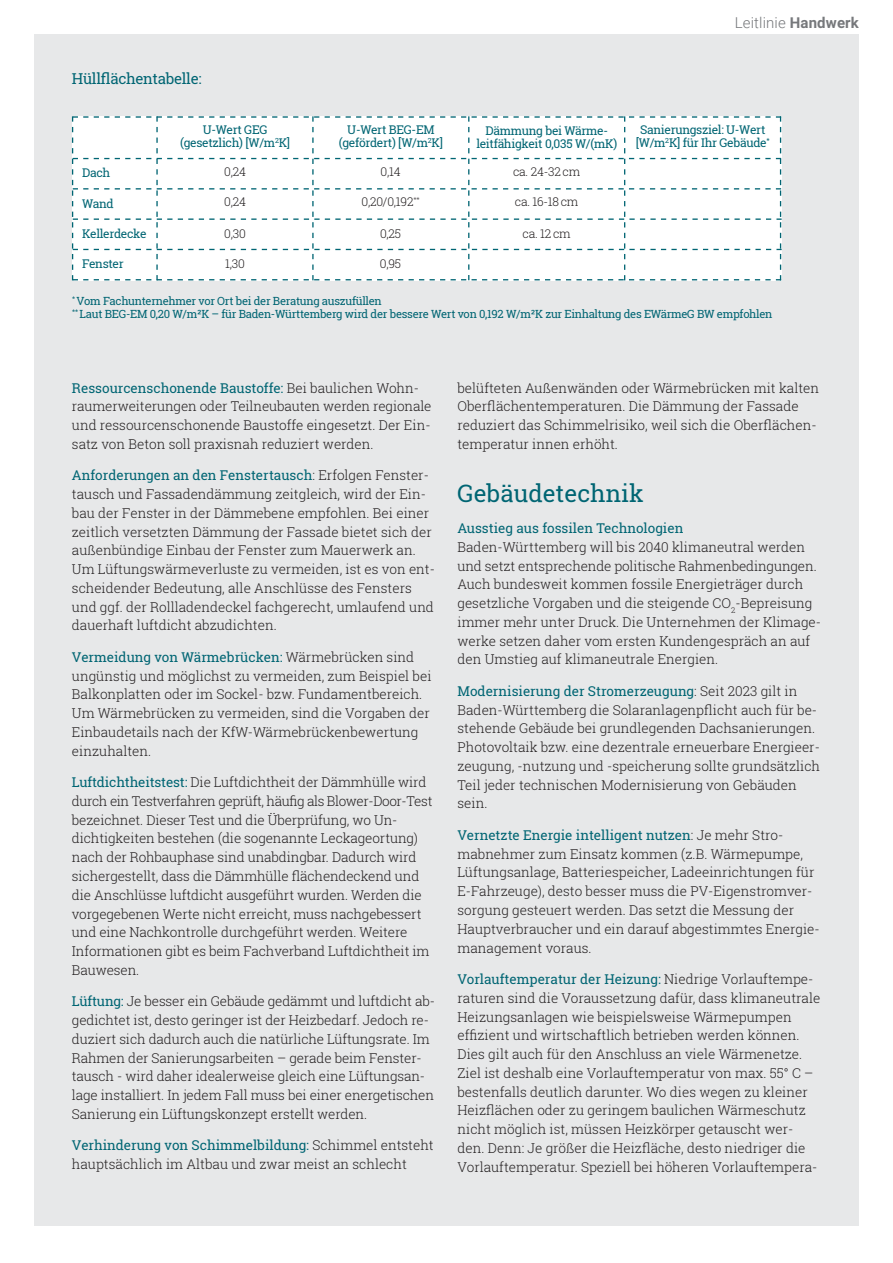
<style>
.page{position:relative;width:893px;height:1263px;background:#fff}
.page>*{position:absolute;margin:0;border:0;box-sizing:border-box;transform-origin:0 0}
.t1{font:24px "Roboto Slab";color:#006573}
.t2{font:15px "Roboto Slab";letter-spacing:-.02em;color:#006573}
.t3{font:300 15px "Roboto";letter-spacing:.01em;color:#76787b}
.t4{font:300 13.5px/18.8px "Roboto Slab";color:#231f20}
.t5{font:13.5px "Roboto Slab";color:#006573}
.t6{font:12px/13.2px "Roboto Slab";letter-spacing:-.025em;color:#006573;text-align:center}
.t7{font:300 12px "Roboto Slab";letter-spacing:-.02em;color:#231f20}
.t8{font:11.25px/13.2px "Roboto Slab";letter-spacing:-.025em;color:#006573}
.s1{font-weight:700}
.s2{font-weight:400;color:#006573}
</style>
<div class="page">
<div style="left:34px;top:34px;width:825px;height:1192px;background:#e7e8e9"></div>
<div style="left:72px;top:116px;width:710px;height:164px;background:#fff"></div>
<p class="t2" style="left:72px;top:68px;width:131px">Hüllflächentabelle:</p>
<p class="t6" style="left:180px;top:123px;width:111px">U-Wert GEG (gesetzlich) [W/m<sup>2</sup>K]</p>
<p class="t3" style="left:735px;top:12px;width:126px">Leitlinie <span class="s1">Handwerk</span></p>
<p class="t6" style="left:339px;top:123px;width:106px">U-Wert BEG-EM (gefördert) [W/m<sup>2</sup>K]</p>
<p class="t6" style="left:476px;top:124px;width:142px">Dämmung bei Wärme&shy;leitfähigkeit 0,035 W/(mK)</p>
<p class="t6" style="left:636px;top:123px;width:135px">Sanierungsziel: U-Wert [W/m<sup>2</sup>K] für Ihr Gebäude<sup>*</sup></p>
<p class="t6" style="left:82px;top:166px;width:30px">Dach</p>
<p class="t6" style="left:82px;top:197px;width:33px">Wand</p>
<p class="t6" style="left:82px;top:227px;width:66px">Kellerdecke</p>
<p class="t6" style="left:82px;top:257px;width:43px">Fenster</p>
<p class="t7" style="left:224px;top:164px;width:23px">0,24</p>
<p class="t7" style="left:381px;top:164px;width:22px">0,14</p>
<p class="t7" style="left:513px;top:164px;width:69px">ca. 24-32 cm</p>
<p class="t7" style="left:224px;top:194px;width:23px">0,24</p>
<p class="t7" style="left:361px;top:194px;width:60px">0,20/0,192<sup>**</sup></p>
<p class="t7" style="left:515px;top:194px;width:65px">ca. 16-18 cm</p>
<p class="t7" style="left:224px;top:225px;width:23px">0,30</p>
<p class="t7" style="left:380px;top:225px;width:23px">0,25</p>
<p class="t7" style="left:523px;top:225px;width:50px">ca. 12 cm</p>
<p class="t7" style="left:225px;top:255px;width:21px">1,30</p>
<p class="t7" style="left:380px;top:255px;width:23px">0,95</p>
<p class="t8" style="left:72px;top:294px;width:702px"><sup>*</sup> Vom Fachunternehmer vor Ort bei der Beratung auszufüllen<br><sup>**</sup> Laut BEG-EM 0,20 W/m²K – für Baden-Württemberg wird der bessere Wert von 0,192 W/m²K zur Einhaltung des EWärmeG BW empfohlen</p>
<p class="t4" style="left:72px;top:378px;width:361px"><span class="s2">Ressourcenschonende Baustoffe:</span> Bei baulichen Wohn&shy;raumerweiterungen oder Teilneubauten werden regionale und ressourcenschonende Baustoffe eingesetzt. Der Ein&shy;satz von Beton soll praxisnah reduziert werden.</p>
<p class="t4" style="left:72px;top:466px;width:365px"><span class="s2">Anforderungen an den Fenstertausch</span>: Erfolgen Fenster&shy;tausch und Fassadendämmung zeitgleich, wird der Ein&shy;bau der Fenster in der Dämmebene empfohlen. Bei einer zeitlich versetzten Dämmung der Fassade bietet sich der außenbündige Einbau der Fenster zum Mauerwerk an.<br>Um Lüftungswärmeverluste zu vermeiden, ist es von ent&shy;scheidender Bedeutung, alle Anschlüsse des Fensters und ggf. der Rollladendeckel fachgerecht, umlaufend und dauerhaft luftdicht abzudichten.</p>
<p class="t4" style="left:72px;top:647px;width:361px"><span class="s2">Vermeidung von Wärmebrücken:</span> Wärmebrücken sind ungünstig und möglichst zu vermeiden, zum Beispiel bei Balkonplatten oder im Sockel- bzw. Fundamentbereich.<br>Um Wärmebrücken zu vermeiden, sind die Vorgaben der Einbaudetails nach der KfW-Wärmebrückenbewertung einzuhalten.</p>
<p class="t4" style="left:72px;top:773px;width:362px"><span class="s2">Luftdichtheitstest:</span> Die Luftdichtheit der Dämmhülle wird durch ein Testverfahren geprüft, häufig als Blower-Door-Test bezeichnet. Dieser Test und die Überprüfung, wo Un&shy;dichtigkeiten bestehen (die sogenannte Leckageortung) nach der Rohbauphase sind unabdingbar. Dadurch wird sichergestellt, dass die Dämmhülle flächendeckend und die Anschlüsse luftdicht ausgeführt wurden. Werden die vorgegebenen Werte nicht erreicht, muss nachgebessert und eine Nachkontrolle durchgeführt werden. Weitere Informationen gibt es beim Fachverband Luftdichtheit im Bauwesen.</p>
<p class="t4" style="left:72px;top:992px;width:364px"><span class="s2">Lüftung:</span> Je besser ein Gebäude gedämmt und luftdicht ab&shy;gedichtet ist, desto geringer ist der Heizbedarf. Jedoch re&shy;duziert sich dadurch auch die natürliche Lüftungsrate. Im Rahmen der Sanierungsarbeiten – gerade beim Fenster&shy;tausch - wird daher idealerweise gleich eine Lüftungsan&shy;lage installiert. In jedem Fall muss bei einer energetischen Sanierung ein Lüftungskonzept erstellt werden.</p>
<p class="t4" style="left:72px;top:1136px;width:363px"><span class="s2">Verhinderung von Schimmelbildung:</span> Schimmel entsteht hauptsächlich im Altbau und zwar meist an schlecht</p>
<p class="t4" style="left:457px;top:378px;width:363px">belüfteten Außenwänden oder Wärmebrücken mit kalten Oberflächentemperaturen. Die Dämmung der Fassade reduziert das Schimmelrisiko, weil sich die Oberflächen&shy;temperatur innen erhöht.</p>
<h1 class="t1" style="left:457px;top:476px;width:188px">Gebäudetechnik</h1>
<p class="t5" style="left:457px;top:519px;width:227px">Ausstieg aus fossilen Technologien</p>
<p class="t4" style="left:457px;top:537px;width:365px">Baden-Württemberg will bis 2040 klimaneutral werden und setzt entsprechende politische Rahmenbedingungen.<br>Auch bundesweit kommen fossile Energieträger durch gesetzliche Vorgaben und die steigende CO<sub>2</sub>-Bepreisung immer mehr unter Druck. Die Unternehmen der Klimage&shy;werke setzen daher vom ersten Kundengespräch an auf den Umstieg auf klimaneutrale Energien.</p>
<p class="t4" style="left:457px;top:681px;width:364px"><span class="s2">Modernisierung der Stromerzeugung</span>: Seit 2023 gilt in Baden-Württemberg die Solaranlagenpflicht auch für be&shy;stehende Gebäude bei grundlegenden Dachsanierungen.<br>Photovoltaik bzw. eine dezentrale erneuerbare Energieer&shy;zeugung, -nutzung und -speicherung sollte grundsätzlich Teil jeder technischen Modernisierung von Gebäuden sein.</p>
<p class="t4" style="left:457px;top:825px;width:364px"><span class="s2">Vernetzte Energie intelligent nutzen</span>: Je mehr Stro&shy;mabnehmer zum Einsatz kommen (z.B. Wärmepumpe, Lüftungsanlage, Batteriespeicher, Ladeeinrichtungen für E-Fahrzeuge), desto besser muss die PV-Eigenstromver&shy;sorgung gesteuert werden. Das setzt die Messung der Hauptverbraucher und ein darauf abgestimmtes Energie&shy;management voraus.</p>
<p class="t4" style="left:457px;top:969px;width:364px"><span class="s2">Vorlauftemperatur der Heizung:</span> Niedrige Vorlauftempe&shy;raturen sind die Voraussetzung dafür, dass klimaneutrale Heizungsanlagen wie beispielsweise Wärmepumpen effizient und wirtschaftlich betrieben werden können.<br>Dies gilt auch für den Anschluss an viele Wärmenetze.<br>Ziel ist deshalb eine Vorlauftemperatur von max. 55° C – bestenfalls deutlich darunter. Wo dies wegen zu kleiner Heizflächen oder zu geringem baulichen Wärmeschutz nicht möglich ist, müssen Heizkörper getauscht wer&shy;den. Denn: Je größer die Heizfläche, desto niedriger die Vorlauftemperatur. Speziell bei höheren Vorlauftempera-</p>
</div>
